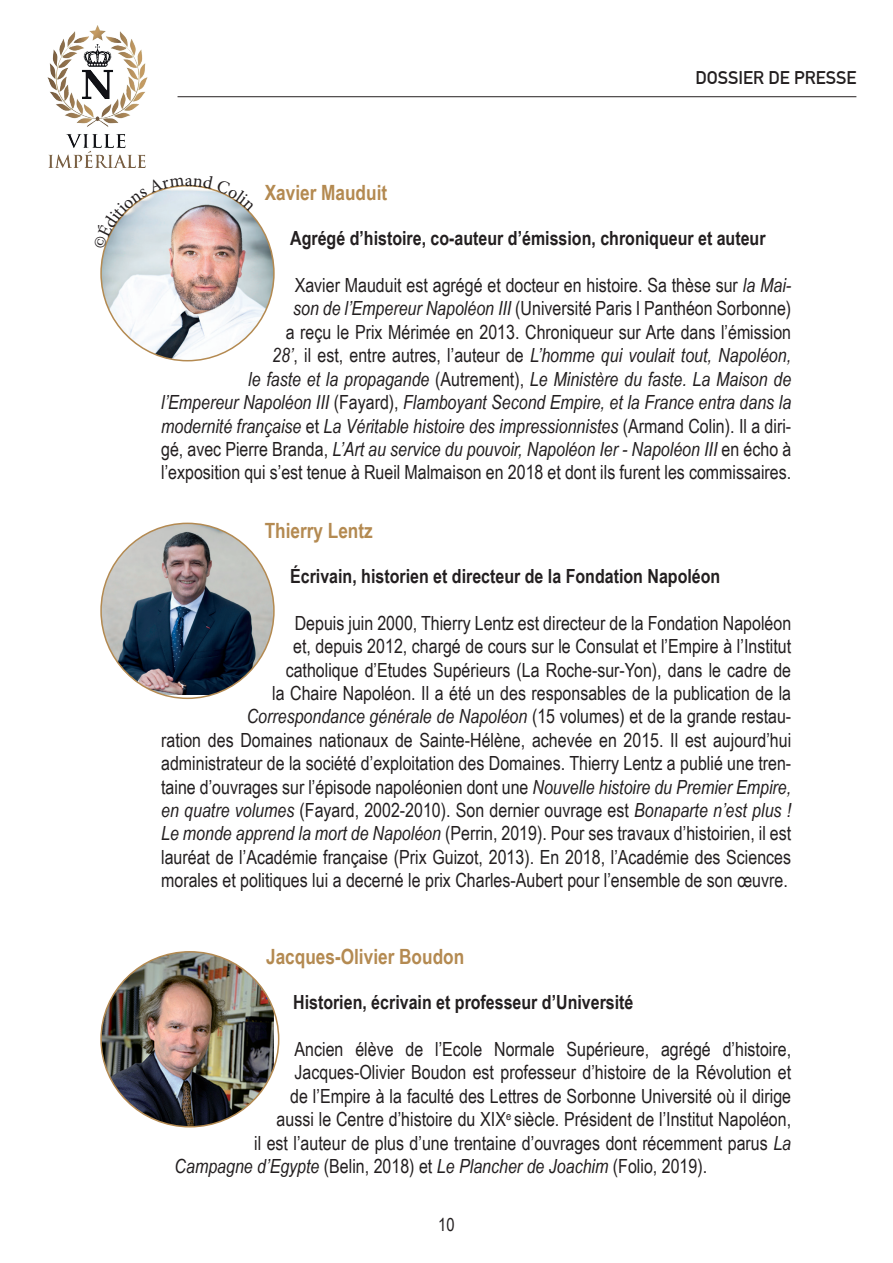
<style>
.page{position:relative;width:893px;height:1263px;background:#fff}
.page>*{position:absolute;margin:0;border:0;box-sizing:border-box;transform-origin:0 0}
.t1{font:700 21px "Arial Narrow";color:#b48a51}
.t2{font:19.5px/23.4px "Arial Narrow";color:#231f20;text-align:right}
.t3{font:700 19.5px "Arial Narrow";color:#231f20}
.t4{font:italic 19.5px "Arial Narrow";color:#231f20}
.t5{font:700 18px "DIN Alternate";color:#231f20}
.t6{font:18px "Arial Narrow";color:#231f20}
.s1{font-style:italic}
.s2{font-style:normal}
</style>
<div class="page">
<img style="left:47px;top:26px;width:101px;height:141px">
<hr style="left:178px;top:96px;width:678px;height:1px;background:#231f20">
<img style="left:101px;top:217px;width:173px;height:144px">
<img style="left:101px;top:523px;width:173px;height:172px">
<img style="left:101px;top:952px;width:173px;height:175px">
<img style="left:101px;top:185px;width:154px;height:64px">
<p class="t5" style="left:695px;top:67px;width:162px">DOSSIER DE PRESSE</p>
<p class="t1" style="left:265px;top:181px;width:124px">Xavier Mauduit</p>
<p class="t3" style="left:290px;top:227px;width:477px">Agrégé d’histoire, co-auteur d’émission, chroniqueur et auteur</p>
<p class="t2" style="left:161px;top:273px;width:632px">Xavier Mauduit est agrégé et docteur en histoire. Sa thèse sur <span class="s1">la Mai-<br>son de l’Empereur Napoléon III</span> (Université Paris I Panthéon Sorbonne)<br>a reçu le Prix Mérimée en 2013. Chroniqueur sur Arte dans l’émission<br><span class="s1">28’</span>, il est, entre autres, l’auteur de <span class="s1">L’homme qui voulait tout, Napoléon,<br>le faste et la propagande</span> (Autrement), <span class="s1">Le Ministère du faste. La Maison de<br>l’Empereur Napoléon III</span> (Fayard), <span class="s1">Flamboyant Second Empire, et la France entra dans la modernité française</span> et <span class="s1">La Véritable histoire des impressionnistes</span> (Armand Colin). Il a diri&shy;gé, avec Pierre Branda, <span class="s1">L’Art au service du pouvoir, Napoléon Ier - Napoléon III</span> en écho à l’exposition qui s’est tenue à Rueil Malmaison en 2018 et dont ils furent les commissaires.</p>
<p class="t1" style="left:265px;top:518px;width:110px">Thierry Lentz</p>
<p class="t3" style="left:290px;top:565px;width:432px">Écrivain, historien et directeur de la Fondation Napoléon</p>
<p class="t2" style="left:161px;top:611px;width:632px">Depuis juin 2000, Thierry Lentz est directeur de la Fondation Napoléon<br>et, depuis 2012, chargé de cours sur le Consulat et l’Empire à l’Institut<br>catholique d’Etudes Supérieurs (La Roche-sur-Yon), dans le cadre de<br>la Chaire Napoléon. Il a été un des responsables de la publication de la <span class="s1">Correspondance générale de Napoléon</span> (15 volumes) et de la grande restau-<br>ration des Domaines nationaux de Sainte-Hélène, achevée en 2015. Il est aujourd’hui administrateur de la société d’exploitation des Domaines. Thierry Lentz a publié une tren&shy;taine d’ouvrages sur l’épisode napoléonien dont une <span class="s1">Nouvelle histoire du Premier Empire, en quatre volumes</span> (Fayard, 2002-2010). Son dernier ouvrage est <span class="s1">Bonaparte n’est plus !<br>Le monde apprend la mort de Napoléon</span> (Perrin, 2019). Pour ses travaux d’histoirien, il est lauréat de l’Académie française (Prix Guizot, 2013). En 2018, l’Académie des Sciences morales et politiques lui a decerné le prix Charles-Aubert pour l’ensemble de son œuvre.</p>
<p class="t1" style="left:266px;top:944px;width:200px">Jacques-Olivier Boudon</p>
<p class="t3" style="left:293px;top:991px;width:342px">Historien, écrivain et professeur d’Université</p>
<p class="t2" style="left:295px;top:1037px;width:498px">Ancien élève de l’Ecole Normale Supérieure, agrégé d’histoire,</p>
<p class="t2" style="left:295px;top:1061px;width:498px">Jacques-Olivier Boudon est professeur d’histoire de la Révolution et</p>
<p class="t2" style="left:290px;top:1084px;width:502px">de l’Empire à la faculté des Lettres de Sorbonne Université où il dirige</p>
<p class="t2" style="left:277px;top:1107px;width:516px">aussi le Centre d’histoire du XIX<sup>e</sup> siècle. Président de l’Institut Napoléon,</p>
<p class="t2" style="left:254px;top:1131px;width:538px">il est l’auteur de plus d’une trentaine d’ouvrages dont récemment parus <span class="s1">La</span></p>
<p class="t4" style="left:175px;top:1155px;width:534px">Campagne d’Egypte <span class="s2">(Belin, 2018) et</span> Le Plancher de Joachim <span class="s2">(Folio, 2019).</span></p>
<p class="t6" style="left:438px;top:1214px;width:18px">10</p>
</div>
